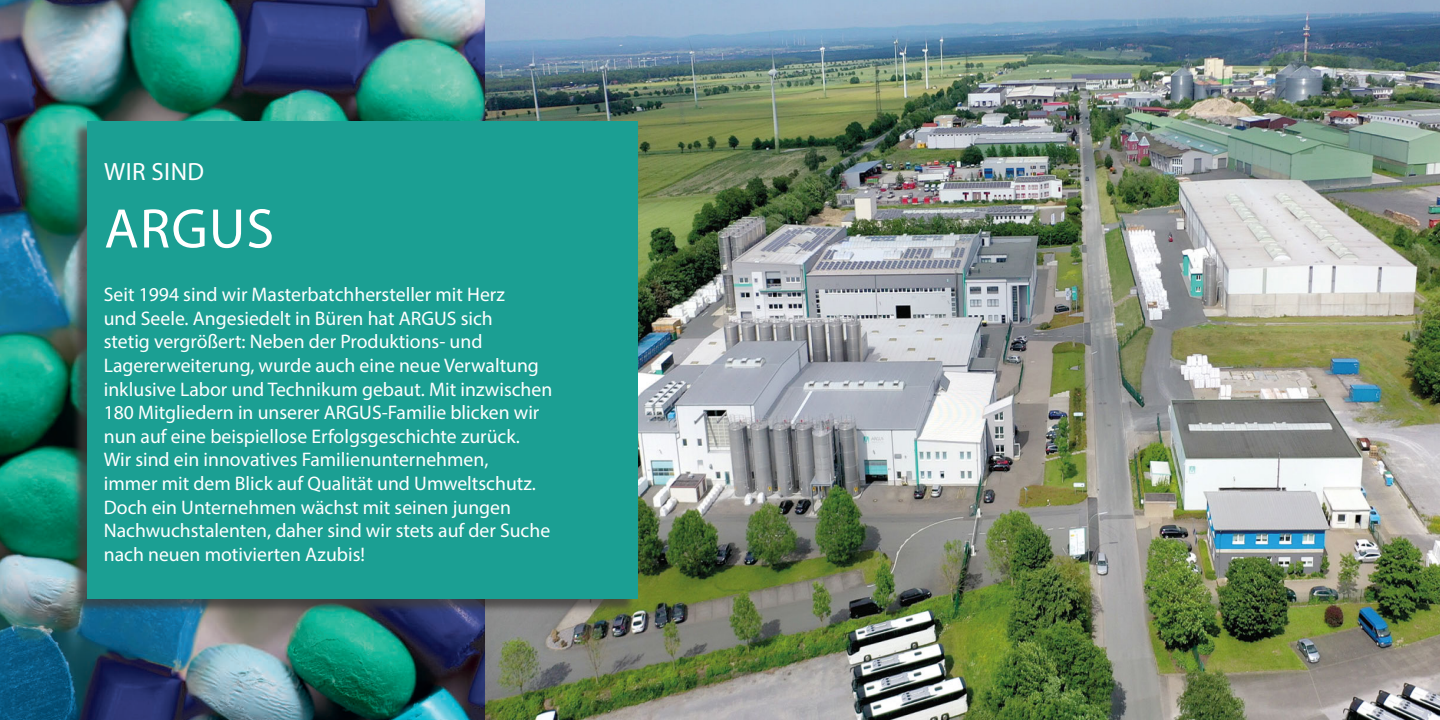
<style>
.page{position:relative;width:1440px;height:720px;background:#fff}
.page>*{position:absolute;margin:0;border:0;box-sizing:border-box;transform-origin:0 0}
.Titel{font:56.25px "Myriad Pro";letter-spacing:.02em;color:#fff}
.Titel-2{font:25px "Myriad Pro";letter-spacing:.02em;color:#fff}
.Textkörper{font:19.75px/23.6px "Myriad Pro";color:#fff}
</style>
<div class="page">
<img style="left:484px;top:0;width:956px;height:720px">
<img style="left:1px;top:0;width:483px;height:720px">
<div style="left:71px;top:122px;width:564px;height:492px;background:#3d3a39;opacity:.75"></div>
<div style="left:87px;top:121px;width:551px;height:478px;background:#1b9f93"></div>
<p class="Titel-2" style="left:104px;top:156px;width:102px">WIR SIND</p>
<p class="Titel" style="left:104px;top:194px;width:171px">ARGUS</p>
<p class="Textkörper" style="left:104px;top:282px;width:450px">Seit 1994 sind wir Masterbatchhersteller mit Herz<br>und Seele. Angesiedelt in Büren hat ARGUS sich<br>stetig vergrößert: Neben der Produktions- und Lagererweiterung, wurde auch eine neue Verwaltung inklusive Labor und Technikum gebaut. Mit inzwischen 180 Mitgliedern in unserer ARGUS-Familie blicken wir nun auf eine beispiellose Erfolgsgeschichte zurück.<br>Wir sind ein innovatives Familienunternehmen,<br>immer mit dem Blick auf Qualität und Umweltschutz.<br>Doch ein Unternehmen wächst mit seinen jungen Nachwuchstalenten, daher sind wir stets auf der Suche nach neuen motivierten Azubis!</p>
</div>
